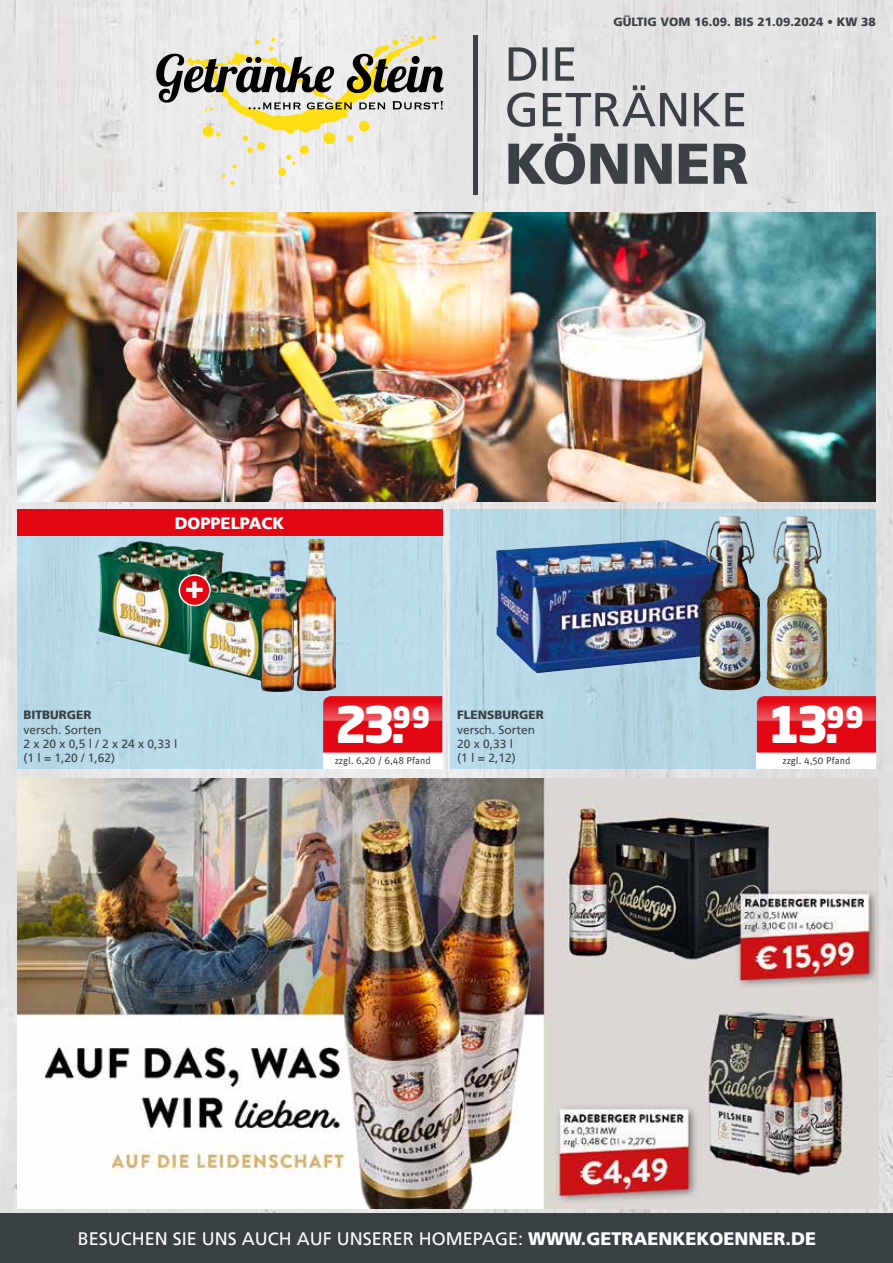
<style>
.page{position:relative;width:893px;height:1263px;background:#fff}
.page>*{position:absolute;margin:0;border:0;box-sizing:border-box;transform-origin:0 0}
.t1{font:900 49.8px "Neo Tech Std";color:#fff}
.t2{font:900 32.55px "Frutiger LT";color:#fff}
.t3{font:900 29.1px "Neo Tech Std";color:#fff}
.t4{font:18px "Frutiger LT";color:#fff}
.t5{font:900 16.5px "Frutiger LT";color:#fff}
.t6{font:12px/14.4px "Frutiger LT";color:#3a4145}
.t7{font:900 12px "Frutiger LT";color:#3a4145}
.t8{font:9.9px "Unit Rounded OT";color:#3a4145}
.s1{font-weight:900}
</style>
<div class="page">
<img style="left:0;top:0;width:893px;height:1213px">
<div style="left:0;top:1213px;width:893px;height:50px;background:#3a4145"></div>
<img style="left:17px;top:213px;width:859px;height:289px">
<img style="left:17px;top:778px;width:861px;height:431px">
<svg style="left:451px;top:509px;width:425px;height:259px;background:#adc9d3"></svg>
<div style="left:17px;top:509px;width:425px;height:259px;background:#b8dae9"></div>
<img style="left:98px;top:541px;width:126px;height:113px">
<img style="left:188px;top:571px;width:110px;height:114px">
<div style="left:179px;top:575px;width:31px;height:30px;background:#e30613;border-radius:50%"></div>
<div style="left:179px;top:574px;width:32px;height:32px;border:2px solid #fff;border-radius:50%"></div>
<div style="left:323px;top:753px;width:119px;height:16px;background:#fff"></div>
<svg style="left:323px;top:696px;width:119px;height:57px;background:#e41824"></svg>
<img style="left:298px;top:540px;width:37px;height:150px">
<img style="left:261px;top:560px;width:33px;height:131px">
<div style="left:17px;top:509px;width:425px;height:27px;background:#e30613"></div>
<img style="left:496px;top:540px;width:203px;height:133px">
<div style="left:757px;top:753px;width:119px;height:16px;background:#fff"></div>
<svg style="left:757px;top:696px;width:119px;height:57px;background:#e41724"></svg>
<img style="left:766px;top:516px;width:33px;height:174px">
<img style="left:699px;top:516px;width:33px;height:174px">
<svg style="left:222px;top:164px;width:15px;height:21px"></svg>
<svg style="left:247px;top:147px;width:6px;height:6px"></svg>
<div style="left:257px;top:142px;width:8px;height:8px;background:#ffde14;border-radius:50%"></div>
<svg style="left:286px;top:154px;width:10px;height:11px"></svg>
<div style="left:300px;top:146px;width:9px;height:9px;background:#ffde14;border-radius:50%"></div>
<div style="left:323px;top:132px;width:12px;height:12px;background:#ffde14;border-radius:50%"></div>
<div style="left:278px;top:168px;width:8px;height:8px;background:#ffde14;border-radius:50%"></div>
<svg style="left:156px;top:35px;width:288px;height:106px;background:#c4c0a7"></svg>
<svg style="left:508px;top:133px;width:239px;height:51px;background:#8f9395"></svg>
<svg style="left:507px;top:47px;width:237px;height:80px;background:#c0c2c3"></svg>
<div style="left:473px;top:35px;width:5px;height:160px;background:#3a4145"></div>
<p class="t7" style="left:613px;top:15px;width:264px">GÜLTIG VOM 16.09. BIS 21.09.2024 • KW 38</p>
<h3 class="t5" style="left:175px;top:513px;width:111px">DOPPELPACK</h3>
<h2 class="t2" style="left:185px;top:567px;width:21px">+</h2>
<p class="t7" style="left:23px;top:708px;width:70px">BITBURGER</p>
<p class="t6" style="left:23px;top:722px;width:80px">versch. Sorten</p>
<p class="t6" style="left:23px;top:737px;width:156px">2 x 20 x 0,5 l / 2 x 24 x 0,33 l (1 l = 1,20 / 1,62)</p>
<h1 class="t1" style="left:334px;top:692px;width:72px">23.</h1>
<h3 class="t3" style="left:392px;top:698px;width:40px">99</h3>
<p class="t8" style="left:335px;top:754px;width:98px">zzgl. 6,20 / 6,48 Pfand</p>
<p class="t7" style="left:457px;top:708px;width:88px">FLENSBURGER</p>
<p class="t6" style="left:457px;top:722px;width:80px">versch. Sorten</p>
<p class="t6" style="left:457px;top:737px;width:60px">20 x 0,33 l (1 l = 2,12)</p>
<h1 class="t1" style="left:768px;top:692px;width:72px">13.</h1>
<h3 class="t3" style="left:825px;top:698px;width:40px">99</h3>
<p class="t8" style="left:782px;top:754px;width:69px">zzgl. 4,50 Pfand</p>
<h3 class="t4" style="left:78px;top:1228px;width:740px">BESUCHEN SIE UNS AUCH AUF UNSERER HOMEPAGE: <span class="s1">WWW.GETRAENKEKOENNER.DE</span></h3>
</div>
